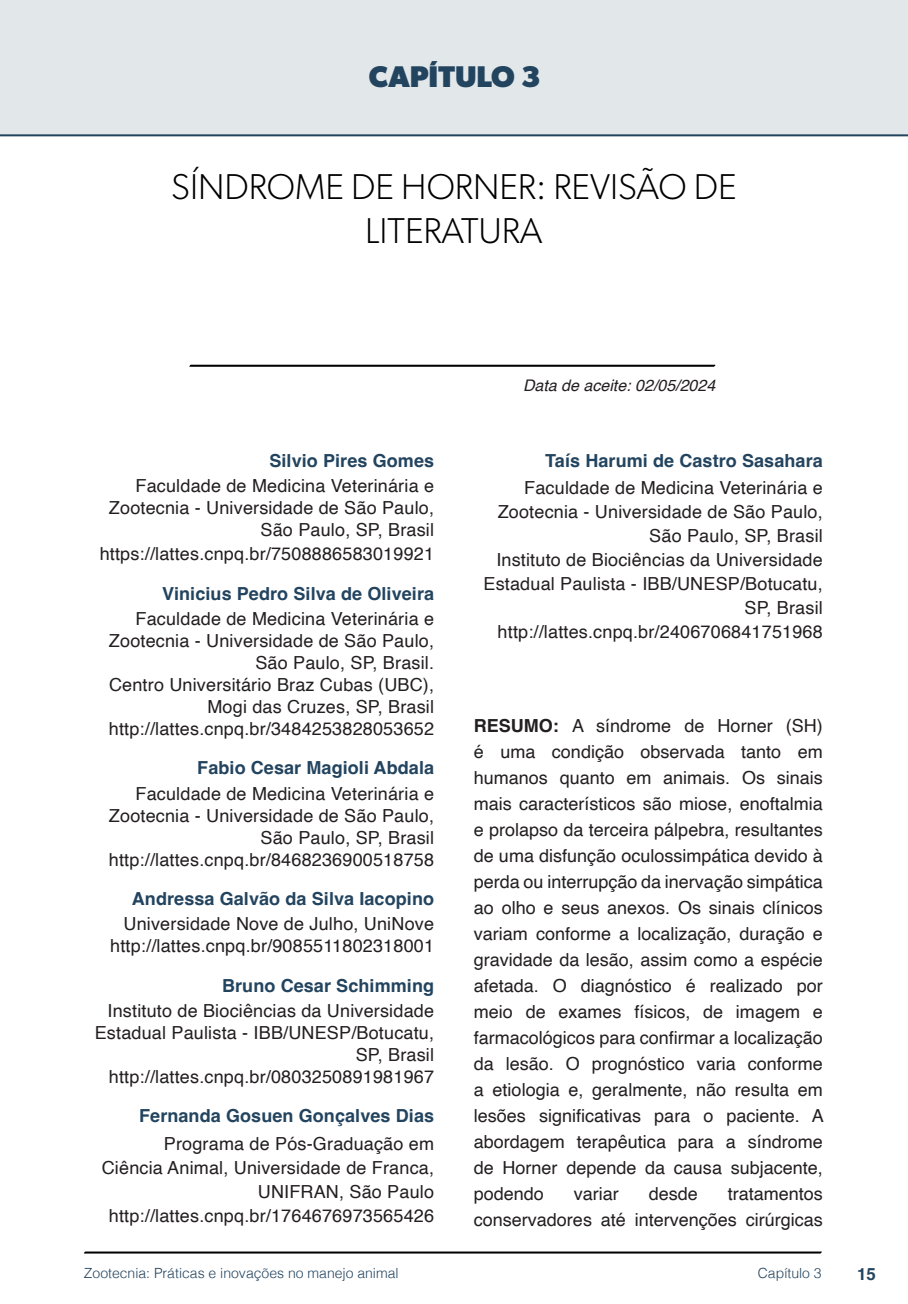
<style>
.page{position:relative;width:908px;height:1304px;background:#fff}
.page>*{position:absolute;margin:0;border:0;box-sizing:border-box;transform-origin:0 0}
.nome_artigos{font:300 36px/44px "Gibson";color:#000;text-align:center}
.capítulos{font:700 30px "Gibson";color:#23445f}
.info_autores{font:18px/22px "Helvetica";letter-spacing:.01em;color:#231f20;text-align:right}
.Resumos_e_PC_TXT{font:18px/26px "Helvetica";color:#231f20;text-align:justify}
.nome_autores{font:700 18px "Helvetica";letter-spacing:.005em;color:#23445f}
.t1{font:700 16.8px "Helvetica";color:#23445f}
.t2{font:italic 16px "Helvetica";color:#231f20}
.t3{font:300 14px "Helvetica";color:#23445f}
.s1{font-weight:700}
</style>
<div class="page">
<svg style="left:84px;top:1251px;width:737px;height:3px;background:#515151"></svg>
<div style="left:0;top:0;width:907px;height:136px;background:#e2e7e9"></div>
<svg style="left:189px;top:364px;width:526px;height:3px;background:#4f4f4f"></svg>
<div style="left:44px;top:72px;width:68px;height:61px;background:#e2e7e9"></div>
<p class="capítulos" style="left:369px;top:58px;width:173px">CAPÍTULO 3</p>
<p class="nome_artigos" style="left:171px;top:164px;width:566px">SÍNDROME DE HORNER: REVISÃO DE<br>LITERATURA</p>
<p class="nome_autores" style="left:269px;top:450px;width:166px">Silvio Pires Gomes</p>
<p class="info_autores" style="left:109px;top:476px;width:326px">Faculdade de Medicina Veterinária e<br>Zootecnia - Universidade de São Paulo,<br>São Paulo, SP, Brasil</p>
<p class="info_autores" style="left:100px;top:544px;width:336px">https://lattes.cnpq.br/7508886583019921</p>
<p class="nome_autores" style="left:162px;top:582px;width:273px">Vinicius Pedro Silva de Oliveira</p>
<p class="info_autores" style="left:109px;top:608px;width:326px">Faculdade de Medicina Veterinária e<br>Zootecnia - Universidade de São Paulo,<br>São Paulo, SP, Brasil.</p>
<p class="info_autores" style="left:109px;top:674px;width:326px">Centro Universitário Braz Cubas (UBC),<br>Mogi das Cruzes, SP, Brasil</p>
<p class="info_autores" style="left:109px;top:718px;width:326px">http://lattes.cnpq.br/3484253828053652</p>
<p class="nome_autores" style="left:197px;top:757px;width:238px">Fabio Cesar Magioli Abdala</p>
<p class="info_autores" style="left:109px;top:783px;width:326px">Faculdade de Medicina Veterinária e<br>Zootecnia - Universidade de São Paulo,<br>São Paulo, SP, Brasil</p>
<p class="info_autores" style="left:109px;top:849px;width:326px">http://lattes.cnpq.br/8468236900518758</p>
<p class="nome_autores" style="left:132px;top:888px;width:304px">Andressa Galvão da Silva Iacopino</p>
<p class="info_autores" style="left:123px;top:914px;width:312px">Universidade Nove de Julho, UniNove</p>
<p class="info_autores" style="left:110px;top:936px;width:325px">http://lattes.cnpq.br/9085511802318001</p>
<p class="nome_autores" style="left:222px;top:974px;width:213px">Bruno Cesar Schimming</p>
<p class="info_autores" style="left:95px;top:1000px;width:341px">Instituto de Biociências da Universidade<br>Estadual Paulista - IBB/UNESP/Botucatu,<br>SP, Brasil</p>
<p class="info_autores" style="left:109px;top:1066px;width:326px">http://lattes.cnpq.br/0803250891981967</p>
<p class="nome_autores" style="left:139px;top:1105px;width:296px">Fernanda Gosuen Gonçalves Dias</p>
<p class="info_autores" style="left:102px;top:1132px;width:333px;line-height:24px">Programa de Pós-Graduação em<br>Ciência Animal, Universidade de Franca,<br>UNIFRAN, São Paulo</p>
<p class="info_autores" style="left:109px;top:1205px;width:326px">http://lattes.cnpq.br/1764676973565426</p>
<p class="t2" style="left:523px;top:373px;width:194px">Data de aceite: 02/05/2024</p>
<p class="nome_autores" style="left:545px;top:450px;width:279px">Taís Harumi de Castro Sasahara</p>
<p class="info_autores" style="left:497px;top:477px;width:326px;line-height:24px">Faculdade de Medicina Veterinária e<br>Zootecnia - Universidade de São Paulo,<br>São Paulo, SP, Brasil</p>
<p class="info_autores" style="left:483px;top:549px;width:341px;line-height:24px">Instituto de Biociências da Universidade<br>Estadual Paulista - IBB/UNESP/Botucatu,<br>SP, Brasil</p>
<p class="info_autores" style="left:497px;top:622px;width:326px">http://lattes.cnpq.br/2406706841751968</p>
<p class="Resumos_e_PC_TXT" style="left:473px;top:714px;width:351px"><span class="s1">RESUMO:</span> A síndrome de Horner (SH) é uma condição observada tanto em humanos quanto em animais. Os sinais mais característicos são miose, enoftalmia e prolapso da terceira pálpebra, resultantes de uma disfunção oculossimpática devido à perda ou interrupção da inervação simpática ao olho e seus anexos. Os sinais clínicos variam conforme a localização, duração e gravidade da lesão, assim como a espécie afetada. O diagnóstico é realizado por meio de exames físicos, de imagem e farmacológicos para confirmar a localização da lesão. O prognóstico varia conforme a etiologia e, geralmente, não resulta em lesões significativas para o paciente. A abordagem terapêutica para a síndrome de Horner depende da causa subjacente, podendo</p>
<p class="Resumos_e_PC_TXT" style="left:573px;top:1182px;width:46px">variar</p>
<p class="Resumos_e_PC_TXT" style="left:648px;top:1182px;width:51px">desde</p>
<p class="Resumos_e_PC_TXT" style="left:473px;top:1182px;width:350px;text-align:right">tratamentos<br>conservadores até intervenções cirúrgicas</p>
<p class="t3" style="left:84px;top:1261px;width:316px">Zootecnia: Práticas e inovações no manejo animal</p>
<p class="t3" style="left:757px;top:1261px;width:65px">Capítulo 3</p>
<p class="t1" style="left:856px;top:1264px;width:20px">15</p>
</div>
